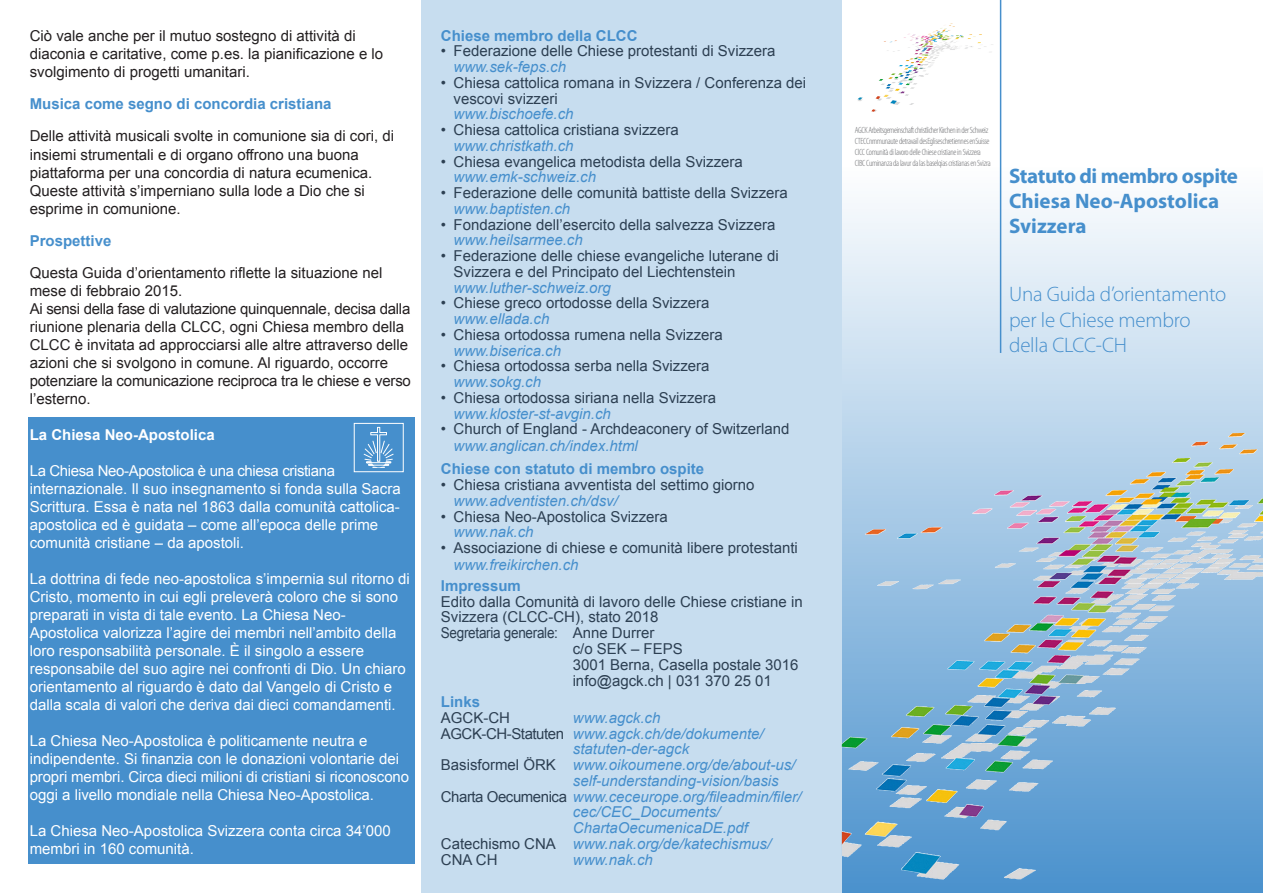
<style>
.page{position:relative;width:1263px;height:893px;background:#fff}
.page>*{position:absolute;margin:0;border:0;box-sizing:border-box;transform-origin:0 0}
.t1{font:300 21px/25.2px "Myriad Pro";letter-spacing:-.01em;color:#468fcc}
.t2{font:700 21px/25.2px "Myriad Pro";letter-spacing:-.005em;color:#468fcc}
.t3{font:15px/18px "Arial";color:#231f20}
.t4{font:15px/18px "Arial";color:#fff}
.t5{font:italic 15px "Arial";color:#468fcc}
.t6{font:700 15px "Arial";color:#468fcc}
.t7{font:15px "Arial";letter-spacing:-.02em;color:#231f20;scale:.9 1}
.t8{font:700 15px "Arial";color:#fff}
.t9{font:300 condensed 9px/10.8px "Myriad Pro";letter-spacing:-.03em;color:#6c6d70}
.s1{font-style:normal;color:#231f20}
</style>
<div class="page">
<div style="left:28px;top:417px;width:387px;height:446px;background:#468fcc"></div>
<svg style="left:363px;top:427px;width:31px;height:41px"></svg>
<div style="left:354px;top:423px;width:50px;height:49px;border:1px solid #fff"></div>
<svg style="left:842px;top:168px;width:421px;height:725px;background:#a7c7e0"></svg>
<img style="left:1172px;top:433px;width:85px;height:47px">
<hr style="left:1000px;top:0;width:1px;height:353px;background:#468fcc">
<img style="left:939px;top:23px;width:16px;height:9px">
<div style="left:421px;top:0;width:421px;height:893px;background:#c7ddef"></div>
<p class="t3" style="left:30px;top:26px;width:355px">Ciò vale anche per il mutuo sostegno di attività di diaconia e caritative, come p.es. la pianificazione e lo svolgimento di progetti umanitari.</p>
<p class="t6" style="left:30px;top:96px;width:303px">Musica come segno di concordia cristiana</p>
<p class="t3" style="left:30px;top:127px;width:366px">Delle attività musicali svolte in comunione sia di cori, di insiemi strumentali e di organo offrono una buona piattaforma per una concordia di natura ecumenica.<br>Queste attività s’imperniano sulla lode a Dio che si esprime in comunione.</p>
<p class="t6" style="left:30px;top:232px;width:83px">Prospettive</p>
<p class="t3" style="left:30px;top:264px;width:383px">Questa Guida d’orientamento riflette la situazione nel mese di febbraio 2015.<br>Ai sensi della fase di valutazione quinquennale, decisa dalla riunione plenaria della CLCC, ogni Chiesa membro della CLCC è invitata ad approcciarsi alle altre attraverso delle azioni che si svolgono in comune. Al riguardo, occorre potenziare la comunicazione reciproca tra le chiese e verso l’esterno.</p>
<p class="t8" style="left:30px;top:427px;width:187px">La Chiesa Neo-Apostolica</p>
<p class="t4" style="left:30px;top:462px;width:373px">La Chiesa Neo-Apostolica è una chiesa cristiana internazionale. Il suo insegnamento si fonda sulla Sacra Scrittura. Essa è nata nel 1863 dalla comunità cattolica&shy;apostolica ed è guidata – come all’epoca delle prime comunità cristiane – da apostoli.</p>
<p class="t4" style="left:30px;top:570px;width:382px">La dottrina di fede neo-apostolica s’impernia sul ritorno di Cristo, momento in cui egli preleverà coloro che si sono preparati in vista di tale evento. La Chiesa Neo-Apostolica valorizza l’agire dei membri nell’ambito della loro responsabilità personale. È il singolo a essere responsabile del suo agire nei confronti di Dio. Un chiaro orientamento al riguardo è dato dal Vangelo di Cristo e dalla scala di valori che deriva dai dieci comandamenti.</p>
<p class="t4" style="left:30px;top:732px;width:381px">La Chiesa Neo-Apostolica è politicamente neutra e indipendente. Si finanzia con le donazioni volontarie dei propri membri. Circa dieci milioni di cristiani si riconoscono oggi a livello mondiale nella Chiesa Neo-Apostolica.</p>
<p class="t4" style="left:30px;top:822px;width:362px">La Chiesa Neo-Apostolica Svizzera conta circa 34’000 membri in 160 comunità.</p>
<p class="t6" style="left:441px;top:27px;width:198px">Chiese membro della CLCC</p>
<p class="t3" style="left:441px;top:42px;width:336px">• Federazione delle Chiese protestanti di Svizzera</p>
<p class="t5" style="left:454px;top:59px;width:114px">www.sek-feps.ch</p>
<p class="t3" style="left:454px;top:75px;width:354px;line-height:15.8px;text-indent:-13px">• Chiesa cattolica romana in Svizzera / Conferenza dei vescovi svizzeri</p>
<p class="t5" style="left:454px;top:106px;width:122px">www.bischoefe.ch</p>
<p class="t3" style="left:441px;top:121px;width:239px">• Chiesa cattolica cristiana svizzera</p>
<p class="t5" style="left:454px;top:137px;width:122px">www.christkath.ch</p>
<p class="t3" style="left:441px;top:152px;width:304px">• Chiesa evangelica metodista della Svizzera</p>
<p class="t5" style="left:454px;top:169px;width:144px">www.emk-schweiz.ch</p>
<p class="t3" style="left:441px;top:184px;width:349px">• Federazione delle comunità battiste della Svizzera</p>
<p class="t5" style="left:454px;top:200px;width:118px">www.baptisten.ch</p>
<p class="t3" style="left:441px;top:215px;width:336px">• Fondazione dell’esercito della salvezza Svizzera</p>
<p class="t5" style="left:454px;top:232px;width:131px">www.heilsarmee.ch</p>
<p class="t3" style="left:454px;top:248px;width:327px;line-height:15.8px;text-indent:-13px">• Federazione delle chiese evangeliche luterane di<br>Svizzera e del Principato del Liechtenstein</p>
<p class="t5" style="left:454px;top:279px;width:159px">www.luther-schweiz.org</p>
<p class="t3" style="left:441px;top:294px;width:270px">• Chiese greco ortodosse della Svizzera</p>
<p class="t5" style="left:454px;top:311px;width:97px">www.ellada.ch</p>
<p class="t3" style="left:441px;top:326px;width:284px">• Chiesa ortodossa rumena nella Svizzera</p>
<p class="t5" style="left:454px;top:342px;width:109px">www.biserica.ch</p>
<p class="t3" style="left:441px;top:357px;width:270px">• Chiesa ortodossa serba nella Svizzera</p>
<p class="t5" style="left:454px;top:374px;width:89px">www.sokg.ch</p>
<p class="t3" style="left:441px;top:389px;width:277px">• Chiesa ortodossa siriana nella Svizzera</p>
<p class="t5" style="left:454px;top:405px;width:159px">www.kloster-st-avgin.ch</p>
<p class="t3" style="left:441px;top:420px;width:350px">• Church of England - Archdeaconery of Switzerland</p>
<p class="t5" style="left:454px;top:437px;width:186px">www.anglican.ch/index.html</p>
<p class="t6" style="left:441px;top:461px;width:265px">Chiese con statuto di membro ospite</p>
<p class="t3" style="left:441px;top:476px;width:315px">• Chiesa cristiana avventista del settimo giorno</p>
<p class="t5" style="left:454px;top:492px;width:166px">www.adventisten.ch/dsv/</p>
<p class="t3" style="left:441px;top:507px;width:228px">• Chiesa Neo-Apostolica Svizzera</p>
<p class="t5" style="left:454px;top:524px;width:82px">www.nak.ch</p>
<p class="t3" style="left:441px;top:539px;width:359px">• Associazione di chiese e comunità libere protestanti</p>
<p class="t5" style="left:454px;top:556px;width:127px">www.freikirchen.ch</p>
<p class="t6" style="left:441px;top:577px;width:82px">Impressum</p>
<p class="t3" style="left:441px;top:592px;width:363px">Edito dalla Comunità di lavoro delle Chiese cristiane in</p>
<p class="t3" style="left:441px;top:608px;width:219px">Svizzera (CLCC-CH), stato 2018</p>
<p class="t7" style="left:441px;top:624px;width:239px">Segretaria generale: Anne Durrer</p>
<p class="t3" style="left:573px;top:640px;width:112px">c/o SEK – FEPS</p>
<p class="t3" style="left:573px;top:655px;width:227px">3001 Berna, Casella postale 3016</p>
<p class="t3" style="left:573px;top:672px;width:201px">info@agck.ch | 031 370 25 01</p>
<p class="t6" style="left:441px;top:694px;width:41px">Links</p>
<p class="t3" style="left:441px;top:709px;width:71px">AGCK-CH</p>
<p class="t5" style="left:573px;top:709px;width:89px">www.agck.ch</p>
<p class="t5" style="left:441px;top:725px;width:324px"><span class="s1">AGCK-CH-Statuten</span> www.agck.ch/de/dokumente/</p>
<p class="t5" style="left:573px;top:741px;width:118px">statuten-der-agck</p>
<p class="t5" style="left:441px;top:757px;width:356px"><span class="s1">Basisformel ÖRK</span> www.oikoumene.org/de/about-us/</p>
<p class="t5" style="left:573px;top:772px;width:207px">self-understanding-vision/basis</p>
<p class="t5" style="left:441px;top:788px;width:362px"><span class="s1">Charta Oecumenica</span> www.ceceurope.org/fileadmin/filer/</p>
<p class="t5" style="left:573px;top:804px;width:149px">cec/CEC_Documents/</p>
<p class="t5" style="left:573px;top:820px;width:177px">ChartaOecumenicaDE.pdf</p>
<p class="t5" style="left:441px;top:835px;width:332px"><span class="s1">Catechismo CNA</span> www.nak.org/de/katechismus/</p>
<p class="t3" style="left:441px;top:850px;width:58px">CNA CH</p>
<p class="t5" style="left:573px;top:851px;width:82px">www.nak.ch</p>
<p class="t9" style="left:855px;top:125px;width:137px">AGCK Arbeitsgemeinschaft christlicher Kirchen in der Schweiz CTECCnrnmunaute detravail desEgliseschretiennes enSuisse ClCC Comunità di lavoro delle Chiese cristiane in Svizzera ClBC Cuminanza da lavur da las baselqias cristianas en Svizra</p>
<h1 class="t2" style="left:1009px;top:162px;width:230px">Statuto di membro ospite<br>Chiesa Neo-Apostolica<br>Svizzera</h1>
<h1 class="t1" style="left:1009px;top:282px;width:219px">Una Guida d’orientamento per le Chiese membro della CLCC-CH</h1>
</div>
